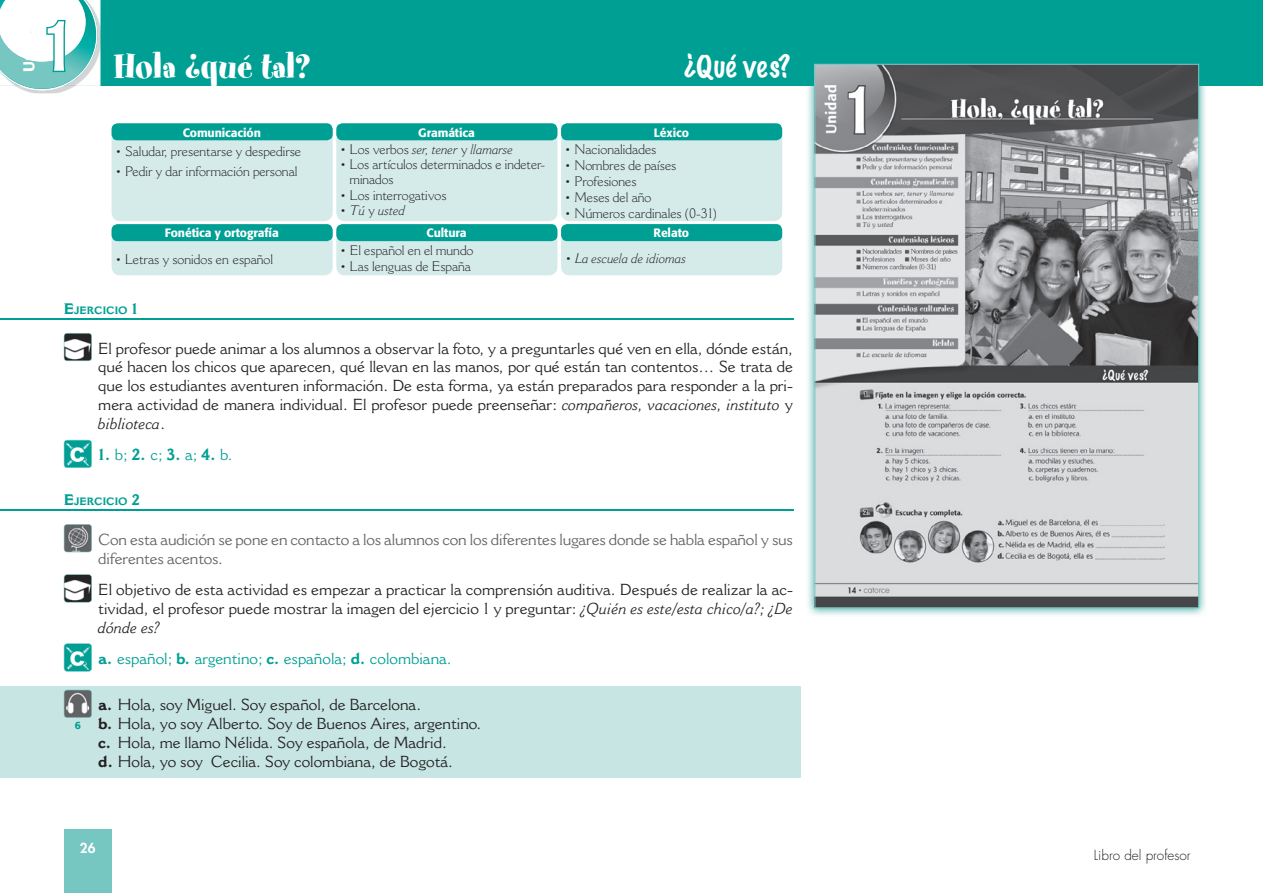
<style>
.page{position:relative;width:1263px;height:893px;background:#fff}
.page>*{position:absolute;margin:0;border:0;box-sizing:border-box;transform-origin:0 0}
.t1{font:39px "Spumoni LP";color:#fff}
.t2{font:100 28.5px "Marker Felt";letter-spacing:.025em;color:#fff}
.t3{font:15.75px/18.9px "Cantoria";color:#231f20;text-align:justify}
.t4{font:15.75px/18.9px "Cantoria";letter-spacing:-.01em;color:#636366}
.t5{font:15.75px "Cantoria";color:#009f94}
.t6{font:700 15.75px "Cantoria";color:#009f94}
.t7{font:300 13.5px/15.5px "Cantoria";color:#231f20}
.t8{font:italic 300 13.5px "Cantoria";color:#231f20}
.t9{font:300 13.5px "Futura";color:#231f20}
.t10{font:800 13.5px "Futura";color:#fff}
.t11{font:500 12px "Formata";letter-spacing:-.01em;color:#fff}
.t12{font:700 10.5px "Cantoria";color:#009f94}
.t13{font:500 10.5px "Formata";color:#009f94}
.s1{font-family:"Gianna";font-size:68.25px}
.s2{font-style:normal}
.s3{font-size:15px}
.s4{font-style:italic}
.s5{font-weight:400}
.s6{font-weight:700}
</style>
<div class="page">
<div style="left:64px;top:829px;width:48px;height:64px;background:#76c6c2"></div>
<div style="left:0;top:686px;width:800px;height:91px;background:#c7e5e3"></div>
<hr style="left:0;top:318px;width:793px;height:2px;background:#009f94">
<hr style="left:0;top:509px;width:793px;height:2px;background:#009f94">
<svg style="left:64px;top:333px;width:28px;height:28px"></svg>
<svg style="left:64px;top:440px;width:28px;height:28px"></svg>
<svg style="left:64px;top:524px;width:28px;height:28px"></svg>
<svg style="left:64px;top:574px;width:28px;height:28px"></svg>
<svg style="left:64px;top:643px;width:28px;height:29px"></svg>
<svg style="left:64px;top:690px;width:28px;height:28px"></svg>
<div style="left:0;top:0;width:1263px;height:85px;background:#009f94"></div>
<img style="left:23px;top:85px;width:77px;height:8px">
<img style="left:97px;top:0;width:3px;height:85px">
<svg style="left:0;top:0;width:97px;height:90px"></svg>
<img style="left:806px;top:63px;width:402px;height:553px">
<svg style="left:814px;top:64px;width:385px;height:544px"></svg>
<div style="left:112px;top:123px;width:221px;height:98px;background:#d4ebea;border-radius:9px"></div>
<div style="left:112px;top:123px;width:221px;height:17px;background:#009f94;border-radius:6px"></div>
<div style="left:336px;top:123px;width:221px;height:98px;background:#d4ebea;border-radius:9px"></div>
<div style="left:336px;top:123px;width:221px;height:17px;background:#009f94;border-radius:6px"></div>
<div style="left:561px;top:123px;width:221px;height:98px;background:#d4ebea;border-radius:9px"></div>
<div style="left:561px;top:123px;width:221px;height:17px;background:#009f94;border-radius:6px"></div>
<div style="left:112px;top:224px;width:221px;height:51px;background:#d4ebea;border-radius:9px"></div>
<div style="left:112px;top:224px;width:221px;height:17px;background:#009f94;border-radius:6px"></div>
<div style="left:336px;top:224px;width:221px;height:51px;background:#d4ebea;border-radius:9px"></div>
<div style="left:336px;top:224px;width:221px;height:17px;background:#009f94;border-radius:6px"></div>
<div style="left:561px;top:224px;width:221px;height:51px;background:#d4ebea;border-radius:9px"></div>
<div style="left:561px;top:224px;width:221px;height:17px;background:#009f94;border-radius:6px"></div>
<h1 class="t1" style="left:40px;top:46px;width:272px"><span class="s1">1</span> Hola ¿qué tal?</h1>
<p class="t11" style="left:183px;top:125px;width:80px">Comunicación</p>
<p class="t7" style="left:116px;top:143px;width:186px">• Saludar, presentarse y despedirse</p>
<p class="t7" style="left:116px;top:164px;width:183px">• Pedir y dar información personal</p>
<p class="t11" style="left:165px;top:226px;width:115px">Fonética y ortografía</p>
<p class="t7" style="left:116px;top:251px;width:159px">• Letras y sonidos en español</p>
<p class="t11" style="left:418px;top:125px;width:58px">Gramática</p>
<p class="t8" style="left:341px;top:141px;width:174px"><span class="s2">• Los verbos</span> ser, tener <span class="s2">y</span> llamarse</p>
<p class="t7" style="left:350px;top:156px;width:197px;text-indent:-9px">• Los artículos determinados e indeter&shy;minados</p>
<p class="t7" style="left:341px;top:187px;width:107px">• Los interrogativos</p>
<p class="t8" style="left:341px;top:203px;width:66px"><span class="s2">•</span> Tú <span class="s2">y</span> usted</p>
<p class="t11" style="left:427px;top:226px;width:42px">Cultura</p>
<p class="t7" style="left:341px;top:242px;width:134px">• El español en el mundo</p>
<p class="t7" style="left:341px;top:258px;width:132px">• Las lenguas de España</p>
<h2 class="t2" style="left:685px;top:52px;width:107px">¿Qué ves?</h2>
<p class="t11" style="left:654px;top:125px;width:37px">Léxico</p>
<p class="t7" style="left:566px;top:141px;width:92px">• Nacionalidades</p>
<p class="t7" style="left:566px;top:157px;width:112px">• Nombres de países</p>
<p class="t7" style="left:566px;top:173px;width:72px">• Profesiones</p>
<p class="t7" style="left:566px;top:189px;width:87px">• Meses del año</p>
<p class="t7" style="left:566px;top:206px;width:153px">• Números cardinales (0-31)</p>
<p class="t11" style="left:654px;top:226px;width:37px">Relato</p>
<p class="t8" style="left:566px;top:250px;width:122px"><span class="s2">•</span> La escuela de idiomas</p>
<p class="t12" style="left:64px;top:304px;width:76px"><span class="s3">E</span>JERCICIO <span class="s3">1</span></p>
<p class="t3" style="left:98px;top:339px;width:696px">El profesor puede animar a los alumnos a observar la foto, y a preguntarles qué ven en ella, dónde están, qué hacen los chicos que aparecen, qué llevan en las manos, por qué están tan contentos… Se trata de que los estudiantes aventuren información. De esta forma, ya están preparados para responder a la pri&shy;mera actividad de manera individual. El profesor puede preenseñar: <span class="s4">compañeros, vacaciones, instituto</span> y <span class="s4">biblioteca</span>.</p>
<p class="t6" style="left:98px;top:445px;width:136px">1. <span class="s5">b;</span> 2. <span class="s5">c;</span> 3. <span class="s5">a;</span> 4. <span class="s5">b.</span></p>
<p class="t12" style="left:64px;top:495px;width:78px"><span class="s3">E</span>JERCICIO <span class="s3">2</span></p>
<p class="t4" style="left:98px;top:530px;width:696px">Con esta audición se pone en contacto a los alumnos con los diferentes lugares donde se habla español y sus diferentes acentos.</p>
<p class="t3" style="left:98px;top:580px;width:696px">El objetivo de esta actividad es empezar a practicar la comprensión auditiva. Después de realizar la ac&shy;tividad, el profesor puede mostrar la imagen del ejercicio 1 y preguntar: <span class="s4">¿Quién es este/esta chico/a?; ¿De dónde es?</span></p>
<p class="t5" style="left:98px;top:649px;width:355px"><span class="s6">a.</span> español; <span class="s6">b.</span> argentino; <span class="s6">c.</span> española; <span class="s6">d.</span> colombiana.</p>
<p class="t13" style="left:75px;top:719px;width:8px">6</p>
<p class="t3" style="left:98px;top:695px;width:384px;text-align:left"><span class="s6">a.</span> Hola, soy Miguel. Soy español, de Barcelona.<br><span class="s6">b.</span> Hola, yo soy Alberto. Soy de Buenos Aires, argentino. <span class="s6">c.</span> Hola, me llamo Nélida. Soy española, de Madrid.<br><span class="s6">d.</span> Hola, yo soy Cecilia. Soy colombiana, de Bogotá.</p>
<p class="t10" style="left:80px;top:839px;width:17px">26</p>
<p class="t9" style="left:1094px;top:846px;width:98px">Libro del profesor</p>
</div>
